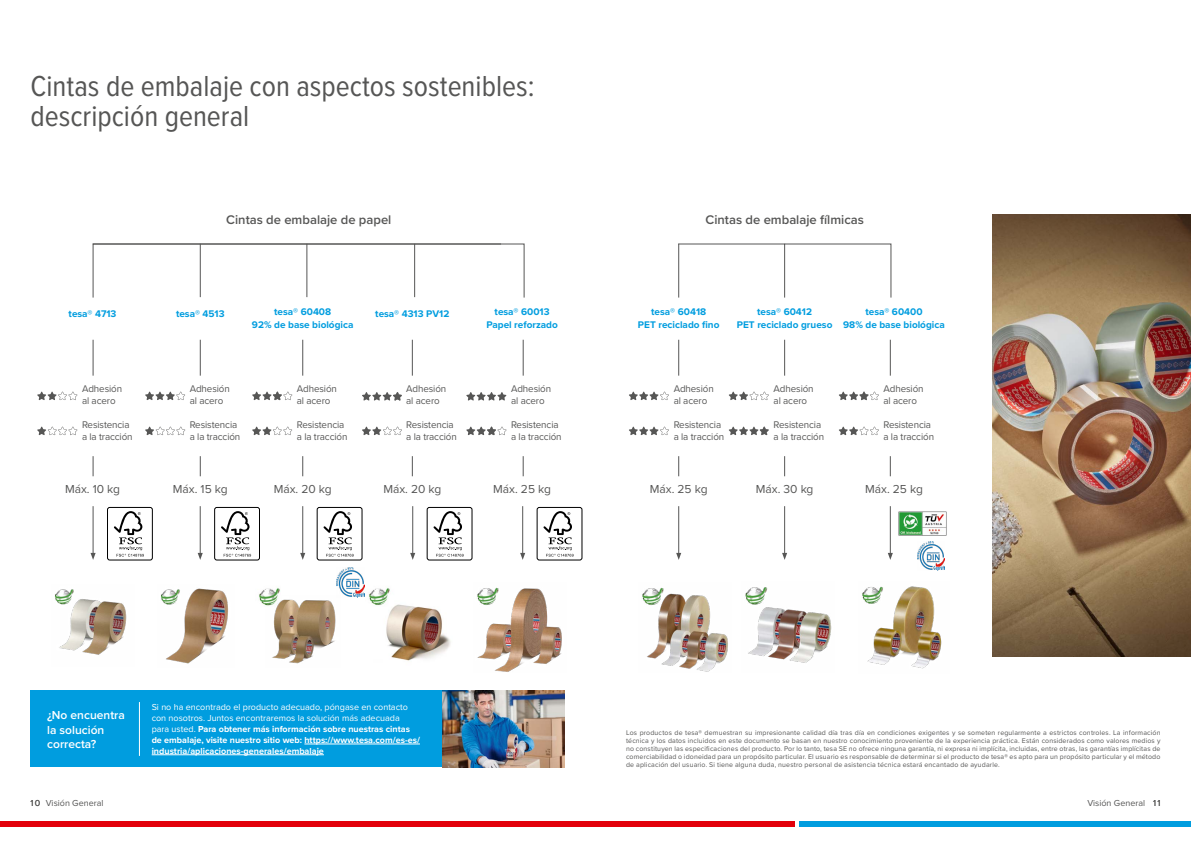
<style>
.page{position:relative;width:1191px;height:842px;background:#fff}
.page>*{position:absolute;margin:0;border:0;box-sizing:border-box;transform-origin:0 0}
.t1{font:30px/30px "Proxima Nova Cond";color:#565655}
.t2{font:600 13px "Proxima Nova";color:#565655}
.t3{font:12px "Proxima Nova";color:#565655}
.t4{font:600 12px/14.4px "Proxima Nova";color:#fff}
.t5{font:10px/12px "Proxima Nova";letter-spacing:-.01em;color:#565655}
.t6{font:700 10px/13px "Proxima Nova";color:#009ddf;text-align:center}
.t7{font:700 9px/10.8px "Proxima Nova";color:#fff}
.t8{font:9px "Proxima Nova";color:#565655}
.t9{font:7px/8px "Proxima Nova";letter-spacing:.02em;color:#565655;text-align:justify}
.s1{font-weight:400}
</style>
<div class="page">
<img style="left:477px;top:587px;width:85px;height:85px">
<img style="left:55px;top:589px;width:72px;height:66px">
<hr style="left:93px;top:506px;width:1px;height:48px;background:#565655">
<svg style="left:91px;top:553px;width:5px;height:7px"></svg>
<hr style="left:93px;top:340px;width:1px;height:36px;background:#565655">
<svg style="left:93px;top:456px;width:1px;height:20px"></svg>
<hr style="left:200px;top:340px;width:1px;height:36px;background:#565655">
<svg style="left:200px;top:456px;width:1px;height:20px"></svg>
<hr style="left:522px;top:340px;width:1px;height:36px;background:#565655">
<svg style="left:92px;top:243px;width:433px;height:55px"></svg>
<svg style="left:522px;top:456px;width:1px;height:20px"></svg>
<div style="left:107px;top:507px;width:46px;height:53px;border:1px solid #000;border-radius:2px"></div>
<svg style="left:114px;top:511px;width:30px;height:46px"></svg>
<hr style="left:678px;top:506px;width:1px;height:48px;background:#565655">
<svg style="left:676px;top:553px;width:5px;height:7px"></svg>
<hr style="left:784px;top:506px;width:1px;height:48px;background:#565655">
<svg style="left:782px;top:553px;width:5px;height:7px"></svg>
<hr style="left:889px;top:506px;width:1px;height:48px;background:#565655">
<svg style="left:888px;top:553px;width:5px;height:7px"></svg>
<hr style="left:678px;top:340px;width:1px;height:36px;background:#565655">
<hr style="left:784px;top:340px;width:1px;height:36px;background:#565655">
<hr style="left:889px;top:340px;width:1px;height:36px;background:#565655">
<svg style="left:678px;top:243px;width:214px;height:55px"></svg>
<svg style="left:678px;top:456px;width:1px;height:20px"></svg>
<svg style="left:784px;top:456px;width:1px;height:20px"></svg>
<svg style="left:889px;top:456px;width:1px;height:20px"></svg>
<svg style="left:145px;top:392px;width:40px;height:8px"></svg>
<img style="left:161px;top:588px;width:67px;height:76px">
<img style="left:992px;top:214px;width:199px;height:442px">
<svg style="left:466px;top:392px;width:40px;height:9px"></svg>
<svg style="left:37px;top:427px;width:40px;height:8px"></svg>
<svg style="left:145px;top:427px;width:40px;height:8px"></svg>
<img style="left:369px;top:587px;width:82px;height:74px">
<img style="left:259px;top:587px;width:21px;height:19px">
<hr style="left:412px;top:340px;width:1px;height:36px;background:#565655">
<svg style="left:412px;top:456px;width:1px;height:20px"></svg>
<svg style="left:362px;top:392px;width:40px;height:9px"></svg>
<svg style="left:362px;top:427px;width:40px;height:8px"></svg>
<hr style="left:302px;top:340px;width:1px;height:36px;background:#565655">
<svg style="left:302px;top:456px;width:1px;height:20px"></svg>
<img style="left:337px;top:568px;width:28px;height:29px">
<img style="left:266px;top:595px;width:74px;height:69px">
<svg style="left:252px;top:392px;width:40px;height:8px"></svg>
<svg style="left:252px;top:427px;width:40px;height:8px"></svg>
<svg style="left:466px;top:427px;width:40px;height:8px"></svg>
<img style="left:862px;top:586px;width:80px;height:83px">
<img style="left:917px;top:541px;width:28px;height:30px">
<img style="left:898px;top:511px;width:49px;height:25px">
<svg style="left:839px;top:427px;width:40px;height:8px"></svg>
<svg style="left:839px;top:392px;width:40px;height:8px"></svg>
<img style="left:745px;top:587px;width:87px;height:76px">
<svg style="left:729px;top:427px;width:39px;height:8px"></svg>
<img style="left:642px;top:587px;width:86px;height:85px">
<svg style="left:629px;top:427px;width:40px;height:8px"></svg>
<svg style="left:629px;top:392px;width:40px;height:8px"></svg>
<svg style="left:729px;top:392px;width:40px;height:8px"></svg>
<svg style="left:37px;top:392px;width:40px;height:8px"></svg>
<hr style="left:200px;top:506px;width:1px;height:48px;background:#565655">
<svg style="left:198px;top:553px;width:5px;height:7px"></svg>
<div style="left:214px;top:507px;width:46px;height:53px;border:1px solid #000;border-radius:2px"></div>
<svg style="left:221px;top:511px;width:30px;height:46px"></svg>
<hr style="left:302px;top:506px;width:1px;height:48px;background:#565655">
<svg style="left:300px;top:553px;width:5px;height:7px"></svg>
<div style="left:317px;top:507px;width:45px;height:53px;border:1px solid #000;border-radius:2px"></div>
<svg style="left:323px;top:511px;width:30px;height:46px"></svg>
<hr style="left:412px;top:506px;width:1px;height:48px;background:#565655">
<svg style="left:410px;top:553px;width:5px;height:7px"></svg>
<div style="left:427px;top:507px;width:45px;height:53px;border:1px solid #000;border-radius:2px"></div>
<svg style="left:433px;top:511px;width:30px;height:46px"></svg>
<hr style="left:522px;top:506px;width:1px;height:48px;background:#565655">
<svg style="left:520px;top:553px;width:5px;height:7px"></svg>
<div style="left:537px;top:507px;width:45px;height:53px;border:1px solid #000;border-radius:2px"></div>
<svg style="left:543px;top:511px;width:30px;height:46px"></svg>
<div style="left:30px;top:691px;width:534px;height:76px;background:#009ddf"></div>
<hr style="left:304px;top:744px;width:116px;height:1px;background:#fff">
<hr style="left:152px;top:755px;width:172px;height:1px;background:#fff">
<hr style="left:139px;top:702px;width:1px;height:54px;background:#fff">
<img style="left:442px;top:691px;width:122px;height:76px">
<div style="left:0;top:822px;width:794px;height:5px;background:#e3000b"></div>
<div style="left:799px;top:822px;width:392px;height:5px;background:#009ddf"></div>
<h1 class="t1" style="left:31px;top:70px;width:505px">Cintas de embalaje con aspectos sostenibles: descripción general</h1>
<h2 class="t2" style="left:226px;top:210px;width:167px">Cintas de embalaje de papel</h2>
<h2 class="t2" style="left:705px;top:210px;width:160px">Cintas de embalaje fílmicas</h2>
<h3 class="t6" style="left:69px;top:307px;width:49px">tesa® 4713</h3>
<h3 class="t6" style="left:176px;top:307px;width:50px">tesa® 4513</h3>
<h3 class="t6" style="left:252px;top:305px;width:103px">tesa® 60408<br>92% de base biológica</h3>
<h3 class="t6" style="left:375px;top:307px;width:76px">tesa® 4313 PV12</h3>
<h3 class="t6" style="left:486px;top:305px;width:73px">tesa® 60013<br>Papel reforzado</h3>
<h3 class="t6" style="left:638px;top:305px;width:83px">tesa® 60418<br>PET reciclado fino</h3>
<h3 class="t6" style="left:737px;top:305px;width:97px">tesa® 60412<br>PET reciclado grueso</h3>
<h3 class="t6" style="left:843px;top:305px;width:103px">tesa® 60400<br>98% de base biológica</h3>
<h3 class="t5" style="left:82px;top:383px;width:42px">Adhesión al acero</h3>
<h3 class="t5" style="left:82px;top:419px;width:52px">Resistencia a la tracción</h3>
<h3 class="t5" style="left:190px;top:383px;width:42px">Adhesión al acero</h3>
<h3 class="t5" style="left:190px;top:419px;width:52px">Resistencia a la tracción</h3>
<h3 class="t5" style="left:297px;top:383px;width:42px">Adhesión al acero</h3>
<h3 class="t5" style="left:297px;top:419px;width:52px">Resistencia a la tracción</h3>
<h3 class="t5" style="left:406px;top:383px;width:42px">Adhesión al acero</h3>
<h3 class="t5" style="left:406px;top:419px;width:52px">Resistencia a la tracción</h3>
<h3 class="t5" style="left:511px;top:383px;width:42px">Adhesión al acero</h3>
<h3 class="t5" style="left:511px;top:419px;width:52px">Resistencia a la tracción</h3>
<h3 class="t5" style="left:673px;top:383px;width:42px">Adhesión al acero</h3>
<h3 class="t5" style="left:673px;top:419px;width:52px">Resistencia a la tracción</h3>
<h3 class="t5" style="left:773px;top:383px;width:42px">Adhesión al acero</h3>
<h3 class="t5" style="left:773px;top:419px;width:52px">Resistencia a la tracción</h3>
<h3 class="t5" style="left:883px;top:383px;width:42px">Adhesión al acero</h3>
<h3 class="t5" style="left:883px;top:419px;width:52px">Resistencia a la tracción</h3>
<h3 class="t3" style="left:65px;top:480px;width:57px">Máx. 10 kg</h3>
<h3 class="t3" style="left:173px;top:480px;width:56px">Máx. 15 kg</h3>
<h3 class="t3" style="left:274px;top:480px;width:59px">Máx. 20 kg</h3>
<h3 class="t3" style="left:383px;top:480px;width:59px">Máx. 20 kg</h3>
<h3 class="t3" style="left:493px;top:480px;width:59px">Máx. 25 kg</h3>
<h3 class="t3" style="left:650px;top:480px;width:59px">Máx. 25 kg</h3>
<h3 class="t3" style="left:756px;top:480px;width:59px">Máx. 30 kg</h3>
<h3 class="t3" style="left:865px;top:480px;width:59px">Máx. 25 kg</h3>
<h3 class="t4" style="left:47px;top:708px;width:79px">¿No encuentra la solución correcta?</h3>
<p class="t7" style="left:152px;top:702px;width:270px"><span class="s1">Si no ha encontrado el producto adecuado, póngase en contacto con nosotros. Juntos encontraremos la solución más adecuada<br>para usted.</span> Para obtener más información sobre nuestras cintas de embalaje, visite nuestro sitio web: https://www.tesa.com/es-es/ industria/aplicaciones-generales/embalaje</p>
<p class="t9" style="left:626px;top:728px;width:536px">Los productos de tesa® demuestran su impresionante calidad día tras día en condiciones exigentes y se someten regularmente a estrictos controles. La información técnica y los datos incluidos en este documento se basan en nuestro conocimiento proveniente de la experiencia práctica. Están considerados como valores medios y no constituyen las especificaciones del producto. Por lo tanto, tesa SE no ofrece ninguna garantía, ni expresa ni implícita, incluidas, entre otras, las garantías implícitas de comerciabilidad o idoneidad para un propósito particular. El usuario es responsable de determinar si el producto de tesa® es apto para un propósito particular y el método de aplicación del usuario. Si tiene alguna duda, nuestro personal de asistencia técnica estará encantado de ayudarle.</p>
<p class="t8" style="left:31px;top:796px;width:75px">10 Visión General</p>
<p class="t8" style="left:1087px;top:796px;width:75px">Visión General 11</p>
</div>
